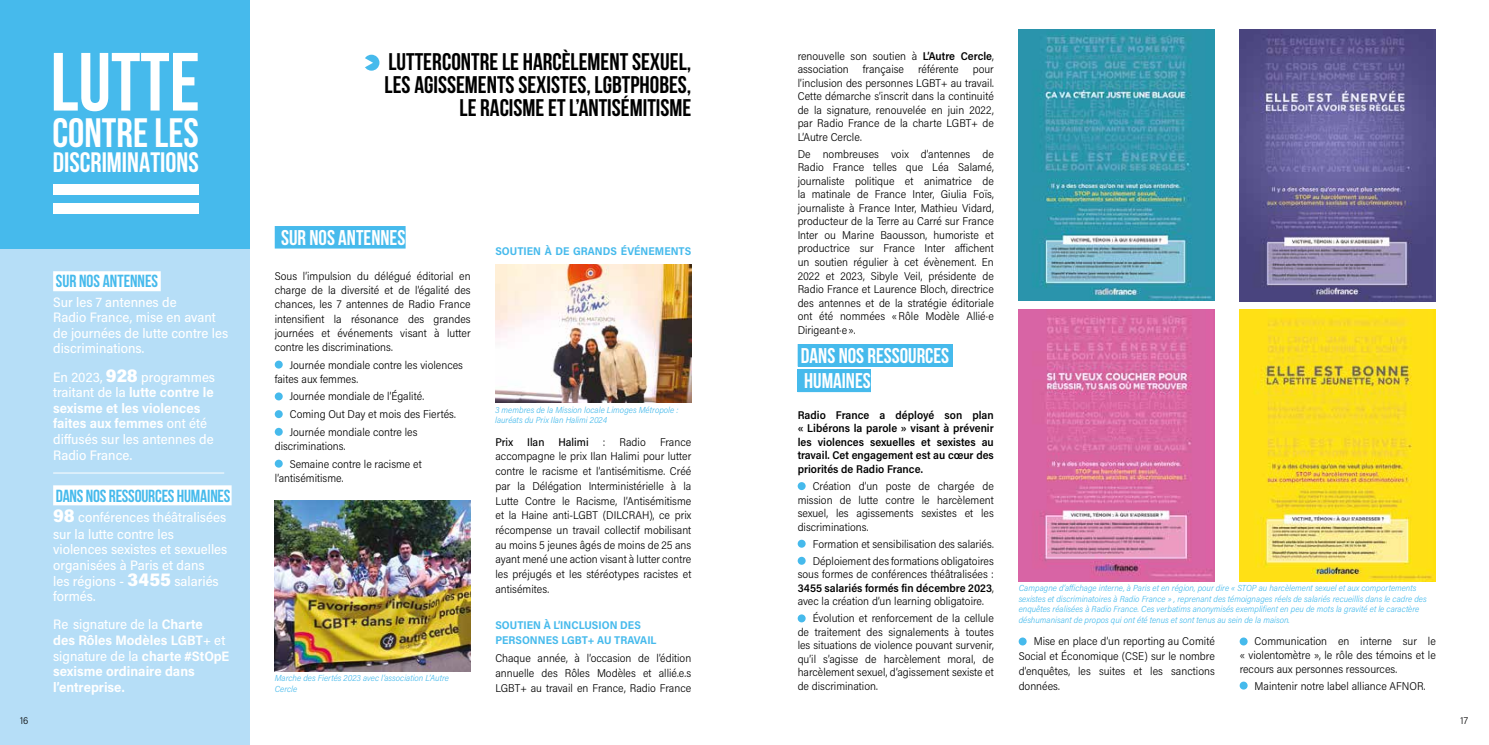
<style>
.page{position:relative;width:1489px;height:745px;background:#fff}
.page>*{position:absolute;margin:0;border:0;box-sizing:border-box;transform-origin:0 0}
.t1{font:700 82.25px "Bebas Neue";color:#fff}
.t2{font:700 41px "Bebas Neue";color:#fff}
.t3{font:700 28.12px "Bebas Neue";color:#fff}
.t4{font:700 24px/22.6px "Bebas Neue";color:#000}
.t5{font:700 21.25px/25.5px "Bebas Neue";color:#fff}
.t6{font:700 17.5px "Bebas Neue";letter-spacing:-.01em;color:#46baec}
.t7{font:500 13.75px/15.6px "Acumin Pro Semi Cond";color:#fff}
.t8{font:700 13.75px/15.6px "Acumin Pro Semi Cond";color:#fff}
.t9{font:300 11.25px/13.5px "Acumin Pro Semi Cond";color:#000;text-align:justify}
.t10{font:600 11.25px/13.5px "Acumin Pro Semi Cond";color:#000;text-align:justify}
.t11{font:700 11.25px/14.8px "Acumin Pro Semi Cond";color:#46baec}
.t12{font:500 11.25px "Acumin Pro Semi Cond";color:#000}
.t13{font:300 10px "Acumin Pro Semi Cond";color:#000}
.t14{font:italic 300 8.75px/10.5px "Acumin Pro Semi Cond";color:#46baec}
.s1{font-weight:900;font-size:18.75px}
.s2{font-weight:700}
.s3{font-weight:500}
.s4{font-weight:600}
.s5{font-weight:300}
</style>
<div class="page">
<div style="left:0;top:0;width:249px;height:249px;background:#46baec"></div>
<div style="left:0;top:249px;width:249px;height:495px;background:#b6def7"></div>
<div style="left:53px;top:203px;width:145px;height:11px;background:#fff"></div>
<div style="left:53px;top:184px;width:145px;height:10px;background:#fff"></div>
<hr style="left:53px;top:472px;width:171px;height:1px;background:#fff">
<div style="left:53px;top:271px;width:108px;height:20px;background:#fff"></div>
<div style="left:53px;top:485px;width:178px;height:20px;background:#fff"></div>
<div style="left:363px;top:55px;width:16px;height:16px;background:#46baec;border-radius:50%"></div>
<svg style="left:363px;top:54px;width:10px;height:17px"></svg>
<div style="left:275px;top:226px;width:130px;height:22px;background:#46baec"></div>
<div style="left:275px;top:360px;width:8px;height:8px;background:#46baec;border-radius:50%"></div>
<div style="left:275px;top:392px;width:8px;height:8px;background:#46baec;border-radius:50%"></div>
<div style="left:797px;top:369px;width:74px;height:23px;background:#46baec"></div>
<div style="left:797px;top:344px;width:155px;height:22px;background:#46baec"></div>
<div style="left:275px;top:410px;width:8px;height:8px;background:#46baec;border-radius:50%"></div>
<div style="left:275px;top:427px;width:8px;height:8px;background:#46baec;border-radius:50%"></div>
<div style="left:275px;top:459px;width:8px;height:8px;background:#46baec;border-radius:50%"></div>
<div style="left:797px;top:482px;width:8px;height:7px;background:#46baec;border-radius:50%"></div>
<div style="left:797px;top:539px;width:8px;height:8px;background:#46baec;border-radius:50%"></div>
<div style="left:797px;top:556px;width:8px;height:8px;background:#46baec;border-radius:50%"></div>
<img style="left:1018px;top:29px;width:196px;height:271px">
<img style="left:1018px;top:309px;width:196px;height:272px">
<img style="left:1239px;top:29px;width:196px;height:272px">
<img style="left:1239px;top:309px;width:196px;height:272px">
<div style="left:797px;top:614px;width:8px;height:8px;background:#46baec;border-radius:50%"></div>
<div style="left:1018px;top:637px;width:8px;height:8px;background:#46baec;border-radius:50%"></div>
<div style="left:1239px;top:637px;width:8px;height:8px;background:#46baec;border-radius:50%"></div>
<div style="left:1239px;top:681px;width:8px;height:8px;background:#46baec;border-radius:50%"></div>
<img style="left:495px;top:264px;width:196px;height:138px">
<img style="left:275px;top:500px;width:195px;height:170px">
<h2 class="t1" style="left:51px;top:37px;width:151px">LUTTE</h2>
<h2 class="t2" style="left:52px;top:110px;width:148px">CONTRE LES</h2>
<h2 class="t3" style="left:53px;top:147px;width:147px">DISCRIMINATIONS</h2>
<p class="t6" style="left:56px;top:271px;width:104px">SUR NOS ANTENNES</p>
<p class="t7" style="left:53px;top:293px;width:176px">Sur les 7 antennes de<br>Radio France, mise en avant de journées de lutte contre les discriminations.</p>
<p class="t7" style="left:53px;top:368px;width:163px">En 2023, <span class="s1">928</span> programmes traitant de la <span class="s2">lutte contre le sexisme et les violences faites aux femmes</span> ont été difusés sur les antennes de<br>Radio France.</p>
<p class="t6" style="left:56px;top:485px;width:176px">DANS NOS RESSOURCES HUMAINES</p>
<p class="t7" style="left:53px;top:508px;width:175px;line-height:16.9px"><span class="s1">98</span> conférences théâtralisées sur la lutte contre les</p>
<p class="t7" style="left:53px;top:541px;width:176px">violences sexistes et sexuelles organisées à Paris et dans<br>les régions - <span class="s1">3455</span> salariés formés.</p>
<p class="t8" style="left:53px;top:615px;width:178px"><span class="s3">Re signature de la</span> Charte<br>des Rôles Modèles LGBT<span class="s3">+ et signature de la</span> charte #StOpE sexisme ordinaire dans l’entreprise.</p>
<p class="t4" style="left:384px;top:50px;width:308px">LUTTERCONTRE LE HARCÈLEMENT SEXUEL,<br>LES AGISSEMENTS SEXISTES, LGBTPHOBES,</p>
<p class="t4" style="left:459px;top:96px;width:233px">LE RACISME ET L’ANTISÉMITISME</p>
<h3 class="t5" style="left:281px;top:224px;width:126px">SUR NOS ANTENNES</h3>
<p class="t9" style="left:275px;top:268px;width:197px;line-height:14.1px">Sous l’impulsion du délégué éditorial en charge de la diversité et de l’égalité des chances, les 7 antennes de Radio France intensifient la résonance des grandes journées et événements visant à lutter contre les discriminations.</p>
<p class="t9" style="left:275px;top:357px;width:190px;line-height:14.1px;text-indent:15px">Journée mondiale contre les violences faites aux femmes.</p>
<p class="t9" style="left:290px;top:389px;width:136px">Journée mondiale de l’Égalité.</p>
<h4 class="t11" style="left:495px;top:243px;width:197px">SOUTIEN À DE GRANDS ÉVÉNEMENTS</h4>
<p class="t9" style="left:797px;top:49px;width:198px">renouvelle son soutien à <span class="s4">L’Autre Cercle</span>, association française référente pour l’inclusion des personnes LGBT+ au travail.<br>Cette démarche s’inscrit dans la continuité de la signature, renouvelée en juin 2022, par Radio France de la charte LGBT+ de L’Autre Cercle.</p>
<p class="t9" style="left:797px;top:147px;width:198px">De nombreuses voix d’antennes de Radio France telles que Léa Salamé, journaliste politique et animatrice de la matinale de France Inter, Giulia Foïs, journaliste à France Inter, Mathieu Vidard, producteur de la Terre au Carré sur France Inter ou Marine Baousson, humoriste et productrice sur France Inter afichent un soutien régulier à cet évènement. En 2022 et 2023, Sibyle Veil, présidente de Radio France et Laurence Bloch, directrice des antennes et de la stratégie éditoriale ont été nommées «Rôle Modèle Allié·e Dirigeant·e ».</p>
<h3 class="t5" style="left:801px;top:342px;width:150px">DANS NOS RESSOURCES<br>HUMAINES</h3>
<p class="t14" style="left:495px;top:403px;width:185px">3 membres de la Mission locale Limoges Métropole : lauréats du Prix Ilan Halimi 2024</p>
<p class="t9" style="left:290px;top:407px;width:168px">Coming Out Day et mois des Fiertés.</p>
<p class="t10" style="left:797px;top:407px;width:198px">Radio France a déployé son plan « Libérons la parole » visant à prévenir les violences sexuelles et sexistes au travail. Cet engagement est au cœur des priorités de Radio France.</p>
<p class="t9" style="left:275px;top:424px;width:144px;line-height:14.1px;text-indent:15px">Journée mondiale contre les discriminations.</p>
<p class="t12" style="left:495px;top:433px;width:111px">Prix Ilan Halimi <span class="s5">:</span></p>
<p class="t9" style="left:619px;top:434px;width:28px">Radio</p>
<p class="t9" style="left:495px;top:433px;width:197px;line-height:14.8px;text-indent:164px">France accompagne le prix Ilan Halimi pour lutter contre le racisme et l’antisémitisme. Créé par la Délégation Interministérielle à la Lutte Contre le Racisme, l’Antisémitisme et la Haine anti-LGBT (DILCRAH), ce prix récompense un travail collectif mobilisant au moins 5 jeunes âgés de moins de 25 ans ayant mené une action visant à lutter contre les préjugés et les stéréotypes racistes et antisémites.</p>
<p class="t9" style="left:275px;top:456px;width:148px;line-height:14.1px;text-indent:15px">Semaine contre le racisme et l’antisémitisme.</p>
<p class="t9" style="left:797px;top:478px;width:198px;text-indent:15px">Création d’un poste de chargée de mission de lutte contre le harcèlement sexuel, les agissements sexistes et les discriminations.</p>
<p class="t9" style="left:812px;top:536px;width:183px">Formation et sensibilisation des salariés.</p>
<p class="t9" style="left:797px;top:553px;width:198px;text-indent:15px">Déploiement des formations obligatoires sous formes de conférences théâtralisées :<br><span class="s4">3455 salariés formés fin décembre 2023</span>, avec la création d’un learning obligatoire.</p>
<p class="t14" style="left:1018px;top:582px;width:409px">Campagne d’afichage interne, à Paris et en région, pour dire « STOP au harcèlement sexuel et aux comportements sexistes et discriminatoires à Radio France » , reprenant des témoignages réels de salariés recueillis dans le cadre des enquêtes réalisées à Radio France. Ces verbatims anonymisés exemplifient en peu de mots la gravité et le caractère</p>
<p class="t9" style="left:812px;top:611px;width:183px">Évolution et renforcement de la cellule</p>
<p class="t14" style="left:1018px;top:613px;width:273px">déshumanisant de propos qui ont été tenus et sont tenus au sein de la maison.</p>
<p class="t9" style="left:797px;top:624px;width:198px">de traitement des signalements à toutes les situations de violence pouvant survenir, qu’il s’agisse de harcèlement moral, de harcèlement sexuel, d’agissement sexiste et de discrimination.</p>
<h4 class="t11" style="left:495px;top:617px;width:163px">SOUTIEN À L’INCLUSION DES<br>PERSONNES LGBT+ AU TRAVAIL</h4>
<p class="t9" style="left:1018px;top:633px;width:198px;line-height:14.9px;text-indent:15px">Mise en place d’un reporting au Comité Social et Économique (CSE) sur le nombre d’enquêtes, les suites et les sanctions données.</p>
<p class="t9" style="left:1239px;top:634px;width:198px;text-indent:15px">Communication en interne sur le « violentomètre », le rôle des témoins et le recours aux personnes ressources.</p>
<p class="t9" style="left:495px;top:650px;width:197px;line-height:14.8px">Chaque année, à l’occasion de l’édition annuelle des Rôles Modèles et allié.e.s LGBT+ au travail en France, Radio France</p>
<p class="t14" style="left:275px;top:672px;width:176px">Marche des Fiertés 2023 avec l’association L’Autre<br>Cercle</p>
<p class="t9" style="left:1254px;top:678px;width:172px">Maintenir notre label alliance AFNOR.</p>
<p class="t13" style="left:20px;top:713px;width:10px">16</p>
<p class="t13" style="left:1460px;top:713px;width:9px">17</p>
</div>
